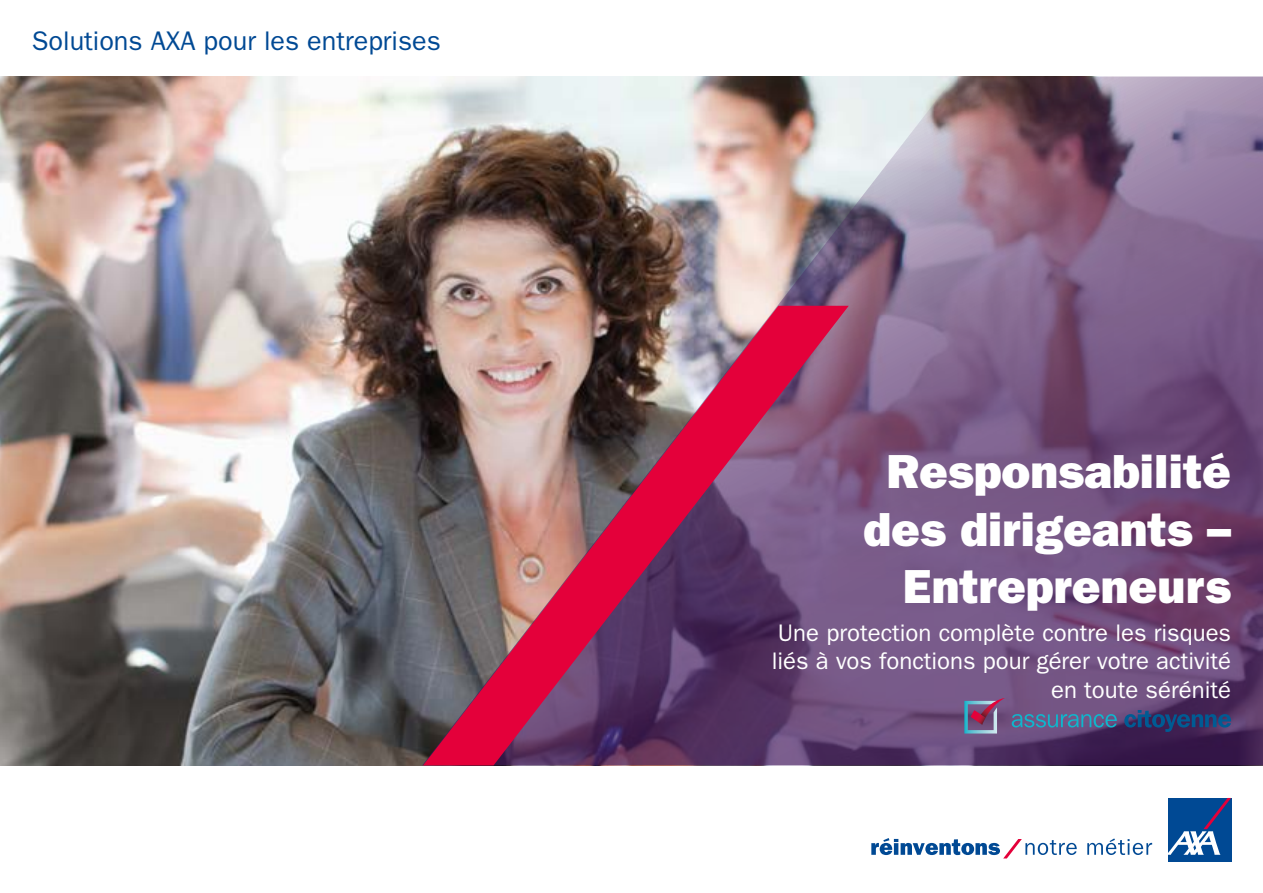
<style>
.page{position:relative;width:1263px;height:893px;background:#fff}
.page>*{position:absolute;margin:0;border:0;box-sizing:border-box;transform-origin:0 0}
.t1{font:48px/57.6px "ITC Franklin Gothic Std Hvy";color:#fff;text-align:right}
.t2{font:27px "ITC Franklin Gothic Std";color:#004994}
.t3{font:24px/28.8px "ITC Franklin Gothic Std";color:#fff;text-align:right}
</style>
<div class="page">
<img style="left:0;top:77px;width:422px;height:688px">
<img style="left:422px;top:77px;width:841px;height:688px">
<svg style="left:1012px;top:714px;width:105px;height:13px"></svg>
<svg style="left:1124px;top:710px;width:107px;height:22px;background:#2d3a6d"></svg>
<svg style="left:964px;top:698px;width:41px;height:35px"></svg>
<svg style="left:1087px;top:838px;width:65px;height:17px"></svg>
<div style="left:1168px;top:798px;width:63px;height:63px;background:#004994"></div>
<svg style="left:1168px;top:798px;width:63px;height:57px"></svg>
<svg style="left:871px;top:838px;width:206px;height:20px"></svg>
<img style="left:423px;top:306px;width:426px;height:459px">
<p class="t2" style="left:32px;top:26px;width:410px">Solutions AXA pour les entreprises</p>
<h1 class="t1" style="left:863px;top:443px;width:369px">Responsabilité des dirigeants –<br>Entrepreneurs</h1>
<p class="t3" style="left:772px;top:618px;width:461px">Une protection complète contre les risques liés à vos fonctions pour gérer votre activité en toute sérénité</p>
</div>
